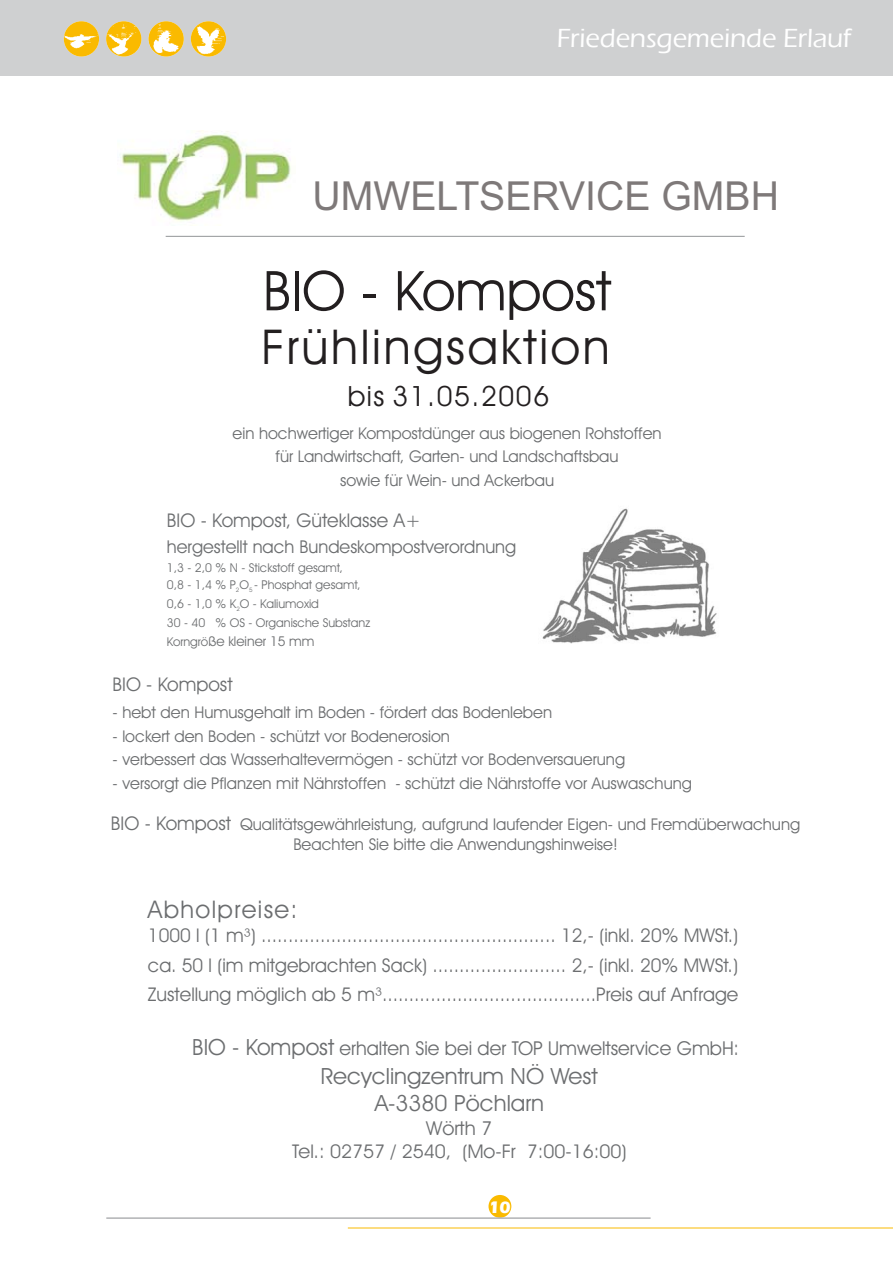
<style>
.page{position:relative;width:893px;height:1263px;background:#fff}
.page>*{position:absolute;margin:0;border:0;box-sizing:border-box;transform-origin:0 0}
.t1{font:700 55.05px "Avant Garde IT Cby BT";color:#231f20}
.t2{font:700 48.3px "Avant Garde IT Cby BT";letter-spacing:.055em;color:#231f20}
.t3{font:39.9px "Arial";color:#7e7979}
.t4{font:700 28.05px "Avant Garde IT Cby BT";letter-spacing:.055em;color:#231f20}
.t5{font:500 27px "Eras ITC";letter-spacing:-.005em;color:#fff}
.t6{font:24.45px "Avant Garde IT Cby BT";letter-spacing:.055em;color:#6c6e70}
.t7{font:22.5px/26.8px "Avant Garde IT Cby BT";color:#6c6e70;text-align:center}
.t8{font:19.2px "Avant Garde IT Cby BT";color:#6c6e70}
.t9{font:19.05px/29.5px "Avant Garde IT Cby BT";color:#6c6e70;text-align:justify}
.t10{font:17.7px "Avant Garde IT Cby BT";color:#6c6e70}
.t11{font:700 17.25px "Eras ITC";color:#fff}
.t12{font:16.2px/23.4px "Avant Garde IT Cby BT";color:#6c6e70;text-align:center}
.t13{font:13.5px "Avant Garde IT Cby BT";color:#6c6e70}
.t14{font:12.15px/18.9px "Avant Garde IT Cby BT";color:#6c6e70}
.t15{font:6.15px "Avant Garde IT Cby BT";color:#6c6e70}
.s1{font-weight:400}
.s2{font-size:19.05px}
.s3{font-size:22.5px}
</style>
<div class="page">
<div style="left:0;top:0;width:893px;height:75px;background:#cfd0d1"></div>
<img style="left:64px;top:21px;width:35px;height:36px;border-radius:50%">
<img style="left:106px;top:21px;width:35px;height:36px;border-radius:50%">
<img style="left:148px;top:21px;width:36px;height:36px;border-radius:50%">
<img style="left:191px;top:21px;width:35px;height:36px;border-radius:50%">
<div style="left:488px;top:1195px;width:23px;height:23px;background:#faba00;border-radius:50%"></div>
<hr style="left:348px;top:1227px;width:545px;height:1px;background:#faba00">
<hr style="left:106px;top:1217px;width:545px;height:2px;background:#b1b2b4">
<svg style="left:120px;top:130px;width:625px;height:514px"></svg>
<h3 class="t5" style="left:557px;top:23px;width:296px">Friedensgemeinde Erlauf</h3>
<h3 class="t3" style="left:312px;top:172px;width:468px">UMWELTSERVICE GMBH</h3>
<h1 class="t1" style="left:263px;top:270px;width:350px"><span class="s1">BIO</span> - Kompost</h1>
<h2 class="t2" style="left:261px;top:329px;width:350px">Frühlingsaktion</h2>
<h3 class="t4" style="left:348px;top:386px;width:203px">bis <span class="s1">31</span>.05.200<span class="s1">6</span></h3>
<p class="t12" style="left:233px;top:422px;width:431px">ein hochwertiger Kompostdünger aus biogenen Rohstoffen für Landwirtschaft, Garten- und Landschaftsbau<br>sowie für Wein- und Ackerbau</p>
<p class="t9" style="left:167px;top:505px;width:255px">BIO - Kompost, Güteklasse A+</p>
<p class="t10" style="left:167px;top:537px;width:351px">hergestellt nach Bundeskompostverordnung</p>
<p class="t14" style="left:167px;top:559px;width:195px;line-height:17.5px">1,3 - 2,0 % N - Stickstoff gesamt,<br>0,8 - 1,4 % P O - Phosphat gesamt,</p>
<p class="t14" style="left:167px;top:594px;width:205px">0,6 - 1,0 % K O - Kaliumoxid<br>30 - 40 % OS - Organische Substanz<br>Korngrö</p>
<p class="t15" style="left:236px;top:586px;width:5px">2</p>
<p class="t15" style="left:249px;top:586px;width:5px">5</p>
<p class="t15" style="left:236px;top:605px;width:5px">2</p>
<p class="t13" style="left:208px;top:634px;width:108px">ße kleiner 15 mm</p>
<p class="t9" style="left:113px;top:670px;width:121px">BIO - Kompost</p>
<p class="t12" style="left:113px;top:701px;width:441px">- hebt den Humusgehalt im Boden - fördert das Bodenleben</p>
<p class="t12" style="left:113px;top:725px;width:339px">- lockert den Boden - schützt vor Bodenerosion</p>
<p class="t12" style="left:113px;top:748px;width:514px">- verbessert das Wasserhaltevermögen - schützt vor Bodenversauerung</p>
<p class="t12" style="left:113px;top:771px;width:581px">- versorgt die Pflanzen mit Nährstoffen - schützt die Nährstoffe vor Auswaschung</p>
<p class="t12" style="left:111px;top:814px;width:691px;line-height:20.1px"><span class="s2">BIO - Kompost</span> Qualitätsgewährleistung, aufgrund laufender Eigen- und Fremdüberwachung<br>Beachten Sie bitte die Anwendungshinweise!</p>
<h3 class="t6" style="left:148px;top:896px;width:151px">Abholpreise:</h3>
<p class="t9" style="left:148px;top:921px;width:592px">1000 l (1 m³) ....................................................... 12,- (inkl. 20% MWSt.) ca. 50 l (im mitgebrachten Sack) ......................... 2,- (inkl. 20% MWSt.)<br>Zustellung möglich ab 5 m³........................................Preis auf Anfrage</p>
<p class="t8" style="left:192px;top:1038px;width:548px"><span class="s3">BIO - Kompost</span> erhalten Sie bei der TOP Umweltservice GmbH:</p>
<h3 class="t7" style="left:321px;top:1063px;width:278px">Recyclingzentrum NÖ West<br>A-3380 Pöchlarn</h3>
<p class="t8" style="left:426px;top:1117px;width:68px">Wörth 7</p>
<p class="t9" style="left:292px;top:1136px;width:336px">Tel.: 02757 / 2540, (Mo-Fr 7:00-16:00)</p>
<p class="t11" style="left:488px;top:1198px;width:24px">10</p>
</div>
